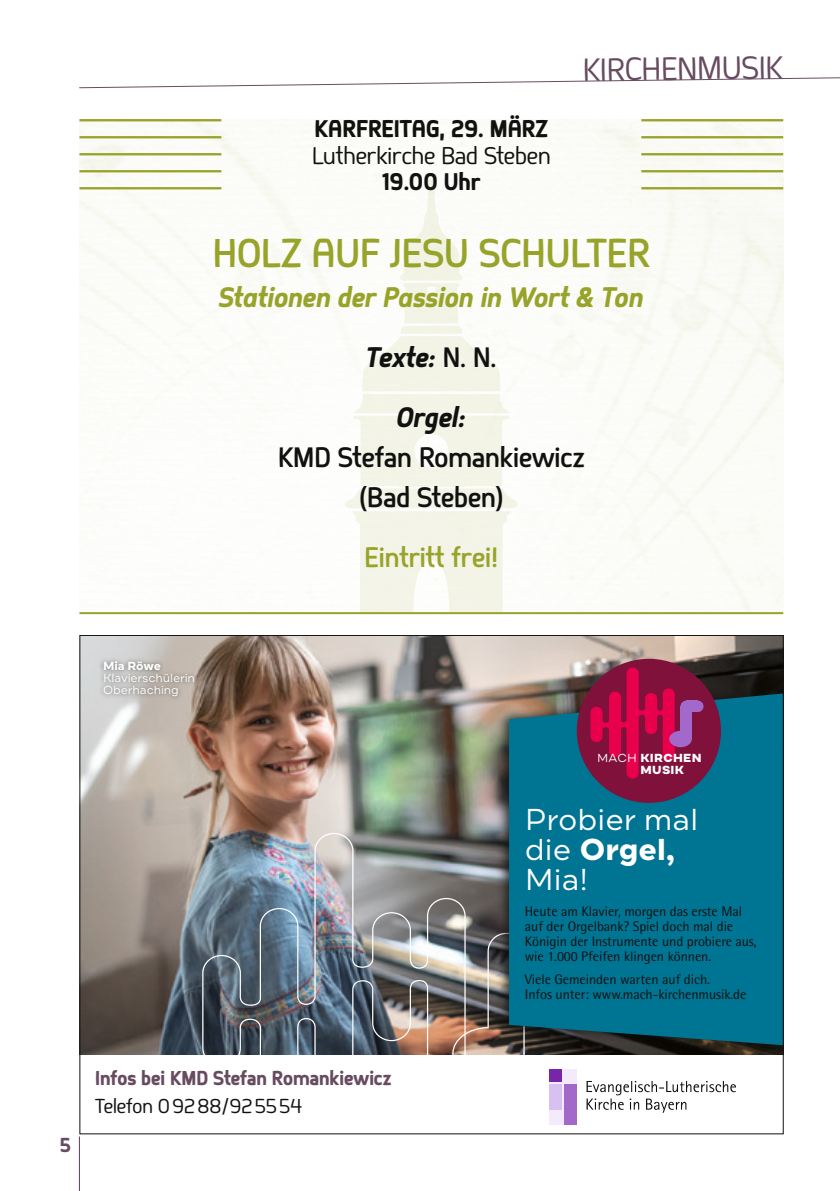
<style>
.page{position:relative;width:840px;height:1191px;background:#fff}
.page>*{position:absolute;margin:0;border:0;box-sizing:border-box;transform-origin:0 0}
.Grundtext_fett{font:700 40px "Springsteel";color:#97a329}
.t1{font:32px "Springsteel";color:#674b61}
.t2{font:30.2px/30.2px "Draft A";color:#fff}
.Grundtext_fett-2{font:700 28px "Springsteel";color:#11110f}
.Grundtext_fett-3{font:italic 800 28px "Springsteel";color:#97a329}
.Grundtext_fett-4{font:italic 800 28px "Springsteel";color:#11110f}
.Grundtext_fett-5{font:700 28px "Springsteel";color:#97a329}
.Text_10_pt{font:800 24px "Springsteel";color:#11110f}
.Text_10_pt-2{font:24px "Springsteel";color:#11110f}
.Text_10_pt-3{font:800 20px "Springsteel";color:#674b61}
.Text_10_pt-4{font:20px "Springsteel";color:#11110f}
.t3{font:14px/15px "Rotis Semi Sans";letter-spacing:-.005em;color:#11110f}
.t4{font:11.8px/23.4px "Rotis Semi Sans";letter-spacing:-.01em;color:#11110f}
.t5{font:11.8px/11.8px "Draft A";letter-spacing:-.01em;color:#fff}
.t6{font:800 11.6px/12.6px "Draft A";letter-spacing:.025em;color:#fff}
.s1{font-weight:700;font-style:normal}
.s2{font-weight:700}
.s3{font-weight:400}
</style>
<div class="page">
<hr style="left:79px;top:119px;width:142px;height:2px;background:#97a329">
<hr style="left:79px;top:187px;width:142px;height:2px;background:#97a329">
<hr style="left:79px;top:170px;width:142px;height:2px;background:#97a329">
<hr style="left:79px;top:153px;width:142px;height:2px;background:#97a329">
<hr style="left:79px;top:136px;width:142px;height:2px;background:#97a329">
<hr style="left:641px;top:119px;width:141px;height:2px;background:#97a329">
<hr style="left:641px;top:187px;width:141px;height:2px;background:#97a329">
<hr style="left:641px;top:170px;width:141px;height:2px;background:#97a329">
<hr style="left:641px;top:153px;width:141px;height:2px;background:#97a329">
<hr style="left:641px;top:136px;width:141px;height:2px;background:#97a329">
<svg style="left:344px;top:179px;width:174px;height:433px;fill:#f3f5e8"></svg>
<hr style="left:79px;top:612px;width:703px;height:2px;background:#97a329">
<img style="left:81px;top:637px;width:699px;height:417px">
<img style="left:201px;top:832px;width:265px;height:222px">
<img style="left:451px;top:932px;width:45px;height:122px">
<div style="left:548px;top:1069px;width:28px;height:55px;background:#f3ebfb"></div>
<div style="left:564px;top:1084px;width:12px;height:40px;background:#a268ca"></div>
<div style="left:548px;top:1084px;width:13px;height:25px;background:#d8c0f0"></div>
<div style="left:548px;top:1069px;width:13px;height:13px;background:#7726aa"></div>
<svg style="left:586px;top:1081px;width:149px;height:31px"></svg>
<div style="left:496px;top:683px;width:286px;height:372px;background:#11110f;opacity:.75"></div>
<div style="left:508px;top:693px;width:272px;height:352px;background:#007493"></div>
<div style="left:576px;top:659px;width:144px;height:144px;background:#7f113a;border-radius:50%"></div>
<svg style="left:590px;top:667px;width:84px;height:111px"></svg>
<div style="left:680px;top:706px;width:11px;height:33px;background:#a268ca"></div>
<div style="left:680px;top:700px;width:11px;height:12px;background:#a268ca;border-radius:50%"></div>
<div style="left:685px;top:700px;width:12px;height:12px;background:#a268ca"></div>
<div style="left:691px;top:700px;width:12px;height:12px;background:#a268ca;border-radius:50%"></div>
<div style="left:669px;top:730px;width:22px;height:17px;background:#a268ca;border-radius:50%"></div>
<div style="left:99px;top:656px;width:100px;height:45px;background:#11110f;opacity:.55"></div>
<hr style="left:79px;top:1136px;width:1px;height:55px;background:#674b61">
<svg style="left:79px;top:77px;width:760px;height:11px"></svg>
<p class="Text_10_pt" style="left:314px;top:114px;width:235px">KARFREITAG, 29. MÄRZ</p>
<p class="Text_10_pt-2" style="left:312px;top:141px;width:240px">Lutherkirche Bad Steben</p>
<p class="Text_10_pt" style="left:382px;top:166px;width:100px">19.00 Uhr</p>
<p class="t1" style="left:582px;top:51px;width:201px;rotate:-1deg">KIRCHENMUSIK</p>
<p class="Grundtext_fett" style="left:213px;top:228px;width:438px">HOLZ AUF JESU SCHULTER</p>
<p class="Grundtext_fett-3" style="left:219px;top:279px;width:426px">Stationen der Passion in Wort &amp; Ton</p>
<p class="Grundtext_fett-4" style="left:366px;top:339px;width:132px">Texte: <span class="s1">N. N.</span></p>
<p class="Grundtext_fett-4" style="left:396px;top:399px;width:71px">Orgel:</p>
<p class="Grundtext_fett-2" style="left:278px;top:440px;width:308px">KMD Stefan Romankiewicz</p>
<p class="Grundtext_fett-2" style="left:359px;top:480px;width:145px">(Bad Steben)</p>
<p class="Grundtext_fett-5" style="left:364px;top:540px;width:135px">Eintritt frei!</p>
<p class="t5" style="left:103px;top:661px;width:93px"><span class="s2">Mia Röwe<br></span>Klavierschülerin<br>Oberhaching</p>
<p class="Text_10_pt-3" style="left:60px;top:1132px;width:13px">5</p>
<p class="Text_10_pt-3" style="left:95px;top:1065px;width:298px">Infos bei KMD Stefan Romankiewicz</p>
<p class="Text_10_pt-4" style="left:95px;top:1094px;width:208px">Telefon 09288/925554</p>
<p class="t4" style="left:103px;top:1070px;width:300px">Eine Initiative der Förderstiftung der Hochschule für evangelische und Kirchenmusiker in Bayern e. V.</p>
<p class="t6" style="left:640px;top:751px;width:62px;text-indent:-43px"><span class="s3">MACH</span> KIRCHEN<br>MUSIK</p>
<p class="t2" style="left:524px;top:807px;width:175px">Probier mal die <span class="s2">Orgel,<br></span>Mia!</p>
<p class="t3" style="left:524px;top:903px;width:233px">Heute am Klavier, morgen das erste Mal auf der Orgelbank? Spiel doch mal die Königin der Instrumente und probiere aus, wie 1.000 Pfeifen klingen können.</p>
<p class="t3" style="left:524px;top:972px;width:223px">Viele Gemeinden warten auf dich.<br>Infos unter: www.mach-kirchenmusik.de</p>
</div>
